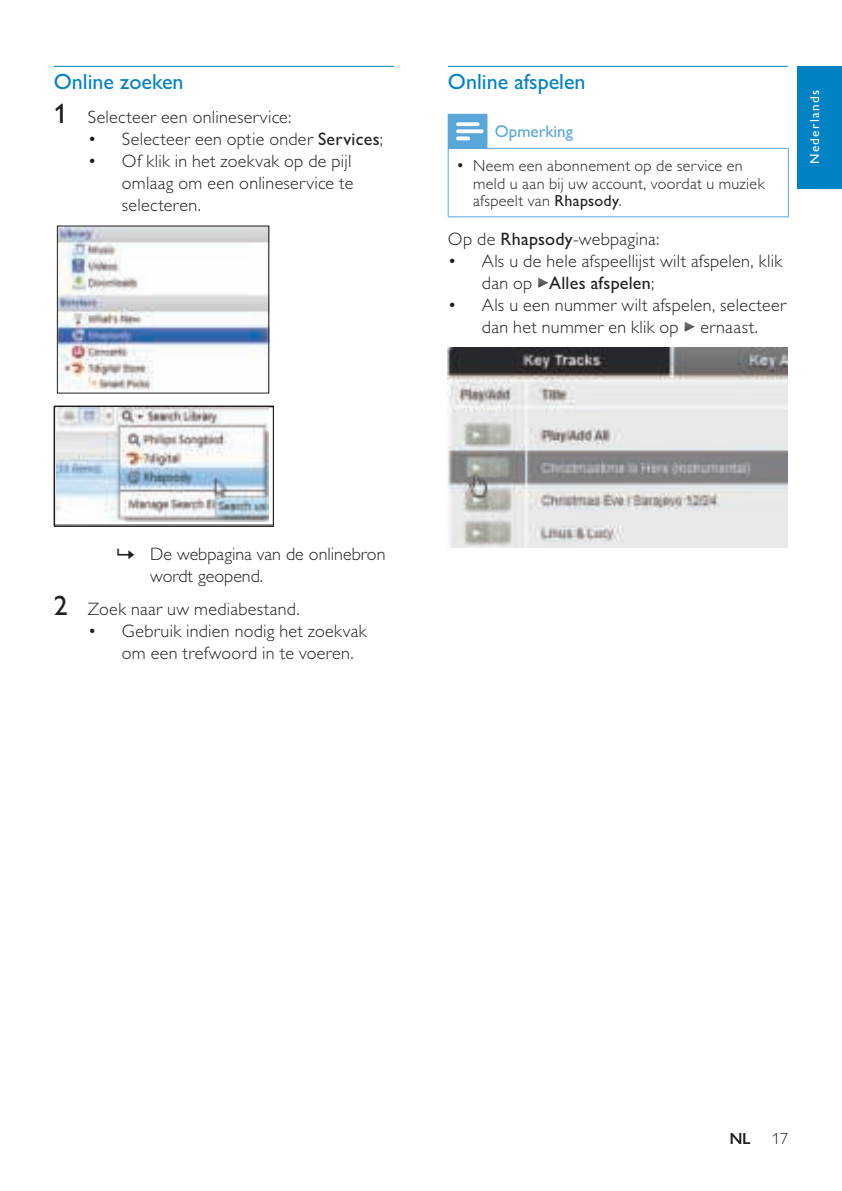
<style>
.page{position:relative;width:842px;height:1191px;background:#fff}
.page>*{position:absolute;margin:0;border:0;box-sizing:border-box;transform-origin:0 0}
.t1{font:22px "Gill Sans Alt One WGL";color:#0082c5}
.t2{font:18px/22px "Gill Sans Alt One WGL Light";letter-spacing:.015em;color:#231f20}
.t3{font:18px "Gill Sans Alt One WGL";letter-spacing:.01em;color:#231f20}
.t4{font:17px "Gill Sans Alt One WGL";color:#59a6d8}
.t5{font:16px/17px "Gill Sans Alt One WGL Light";letter-spacing:.02em;color:#231f20}
.t6{font:16px "Gill Sans Alt One WGL";color:#231f20}
.t7{font:13.2px "Gill Sans Alt One WGL";letter-spacing:.1em;color:#fff}
.s1{font-family:"Gill Sans Alt One WGL";font-size:28px}
.s2{font-family:"Gill Sans Alt One WGL"}
.s3{font-size:17px}
.s4{font-family:"Gill Sans Alt One WGL Light"}
</style>
<div class="page">
<hr style="left:448px;top:66px;width:340px;height:1px;background:#0082c5">
<div style="left:448px;top:114px;width:39px;height:34px;background:#59a6d8"></div>
<hr style="left:487px;top:115px;width:1px;height:33px;background:#59a6d8">
<hr style="left:487px;top:148px;width:302px;height:1px;background:#59a6d8">
<hr style="left:448px;top:148px;width:1px;height:69px;background:#59a6d8">
<hr style="left:788px;top:149px;width:1px;height:68px;background:#59a6d8">
<hr style="left:448px;top:216px;width:341px;height:1px;background:#59a6d8">
<svg style="left:456px;top:122px;width:28px;height:18px"></svg>
<svg style="left:538px;top:277px;width:10px;height:11px"></svg>
<svg style="left:684px;top:322px;width:11px;height:10px"></svg>
<img style="left:448px;top:348px;width:339px;height:199px">
<hr style="left:54px;top:66px;width:340px;height:1px;background:#0082c5">
<svg style="left:54px;top:226px;width:220px;height:300px"></svg>
<img style="left:57px;top:408px;width:211px;height:114px">
<div style="left:797px;top:66px;width:45px;height:122px;background:#0082c5"></div>
<p class="t1" style="left:54px;top:73px;width:131px">Online zoeken</p>
<p class="t2" style="left:54px;top:107px;width:239px"><span class="s1">1</span> Selecteer een onlineservice:</p>
<p class="t2" style="left:88px;top:129px;width:297px">• Selecteer een optie onder <span class="s2">Services</span>;</p>
<p class="t2" style="left:122px;top:151px;width:233px;text-align:justify;text-indent:-34px">• Of klik in het zoekvak op de pijl omlaag om een onlineservice te selecteren.</p>
<p class="t1" style="left:448px;top:73px;width:139px">Online afspelen</p>
<p class="t4" style="left:495px;top:124px;width:80px">Opmerking</p>
<p class="t5" style="left:473px;top:159px;width:293px;text-indent:-17px"><span class="s3">•</span> Neem een abonnement op de service en meld u aan bij uw account, voordat u muziek afspeelt van <span class="s2">Rhapsody</span>.</p>
<p class="t2" style="left:448px;top:229px;width:213px">Op de <span class="s2">Rhapsody</span>-webpagina:</p>
<p class="t2" style="left:448px;top:251px;width:336px">• Als u de hele afspeellijst wilt afspelen, klik</p>
<p class="t3" style="left:482px;top:275px;width:174px"><span class="s4">dan op</span> Alles afspelen<span class="s4">;</span></p>
<p class="t2" style="left:448px;top:295px;width:340px;text-align:center">• Als u een nummer wilt afspelen, selecteer dan het nummer en klik op ernaast.</p>
<p class="t7" style="left:809px;top:164px;width:75px;rotate:-90deg">Nederlands</p>
<p class="t2" style="left:150px;top:544px;width:237px">De webpagina van de onlinebron wordt geopend.</p>
<p class="t2" style="left:54px;top:599px;width:247px"><span class="s1">2</span> Zoek naar uw mediabestand.</p>
<p class="t2" style="left:122px;top:621px;width:246px;text-indent:-34px">• Gebruik indien nodig het zoekvak om een trefwoord in te voeren.</p>
<p class="t6" style="left:730px;top:1132px;width:22px">NL</p>
<p class="t5" style="left:772px;top:1131px;width:17px">17</p>
</div>
